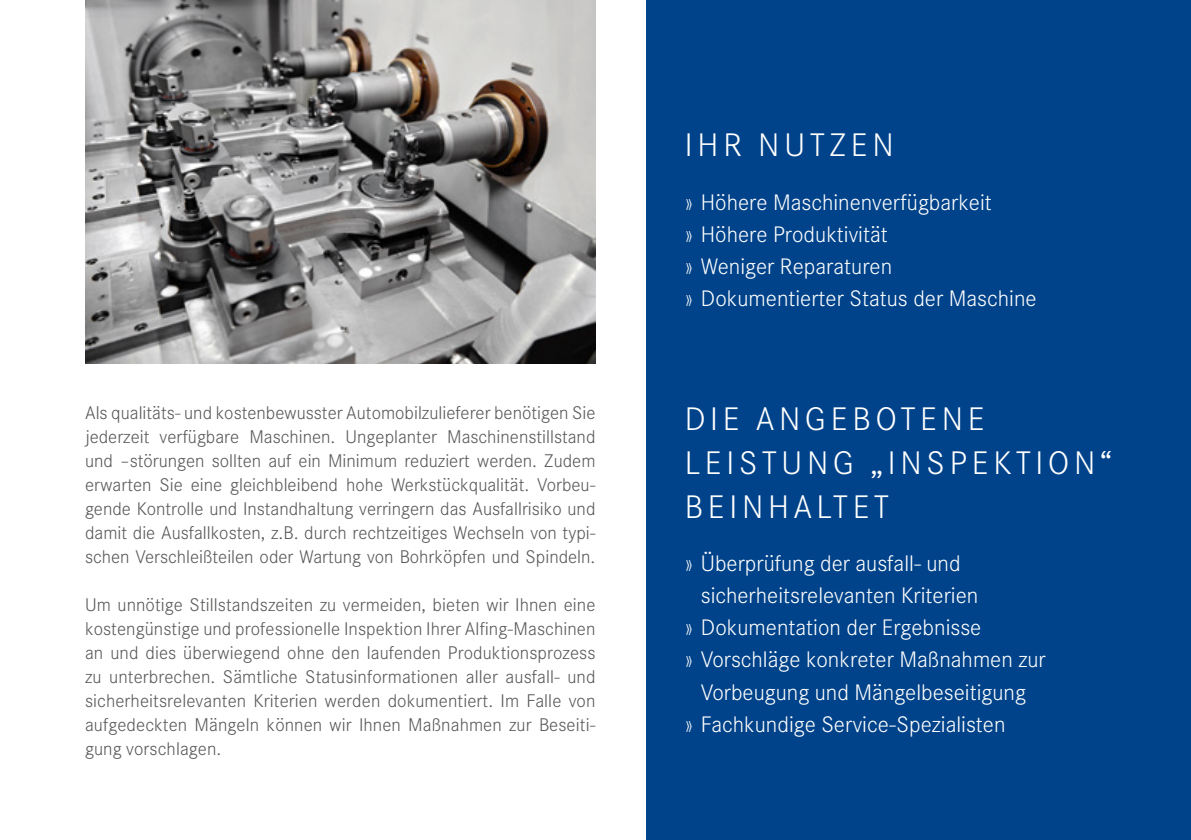
<style>
.page{position:relative;width:1191px;height:840px;background:#fff}
.page>*{position:absolute;margin:0;border:0;box-sizing:border-box;transform-origin:0 0}
.t1{font:300 32px/44px "Corporate SBQ";letter-spacing:.15em;color:#fff}
.t2{font:300 22px/32px "Corporate SBQ";color:#fff}
.t3{font:300 18px/24px "Corporate SBQ";color:#575756;text-align:justify}
</style>
<div class="page">
<img style="left:85px;top:0;width:510px;height:363px">
<div style="left:646px;top:0;width:545px;height:839px;background:#00438a"></div>
<p class="t3" style="left:85px;top:401px;width:512px">Als qualitäts- und kostenbewusster Automobilzulieferer benötigen Sie jederzeit verfügbare Maschinen. Ungeplanter Maschinenstillstand und –störungen sollten auf ein Minimum reduziert werden. Zudem erwarten Sie eine gleichbleibend hohe Werkstückqualität. Vorbeu&shy;gende Kontrolle und Instandhaltung verringern das Ausfallrisiko und damit die Ausfallkosten, z.B. durch rechtzeitiges Wechseln von typi&shy;schen Verschleißteilen oder Wartung von Bohrköpfen und Spindeln.</p>
<p class="t3" style="left:85px;top:593px;width:512px">Um unnötige Stillstandszeiten zu vermeiden, bieten wir Ihnen eine kostengünstige und professionelle Inspektion Ihrer Alfing-Maschinen an und dies überwiegend ohne den laufenden Produktionsprozess zu unterbrechen. Sämtliche Statusinformationen aller ausfall- und sicherheitsrelevanten Kriterien werden dokumentiert. Im Falle von aufgedeckten Mängeln können wir Ihnen Maßnahmen zur Beseiti&shy;gung vorschlagen.</p>
<h1 class="t1" style="left:685px;top:123px;width:210px">IHR NUTZEN</h1>
<p class="t2" style="left:685px;top:186px;width:353px">» Höhere Maschinenverfügbarkeit<br>» Höhere Produktivität<br>» Weniger Reparaturen<br>» Dokumentierter Status der Maschine</p>
<h1 class="t1" style="left:685px;top:396px;width:429px">DIE ANGEBOTENE<br>LEISTUNG „INSPEKTION“<br>BEINHALTET</h1>
<p class="t2" style="left:685px;top:547px;width:277px">» Überprüfung der ausfall- und</p>
<p class="t2" style="left:701px;top:579px;width:279px">sicherheitsrelevanten Kriterien</p>
<p class="t2" style="left:685px;top:611px;width:298px">» Dokumentation der Ergebnisse</p>
<p class="t2" style="left:685px;top:643px;width:362px">» Vorschläge konkreter Maßnahmen zur</p>
<p class="t2" style="left:701px;top:675px;width:326px">Vorbeugung und Mängelbeseitigung</p>
<p class="t2" style="left:685px;top:707px;width:322px">» Fachkundige Service-Spezialisten</p>
</div>
